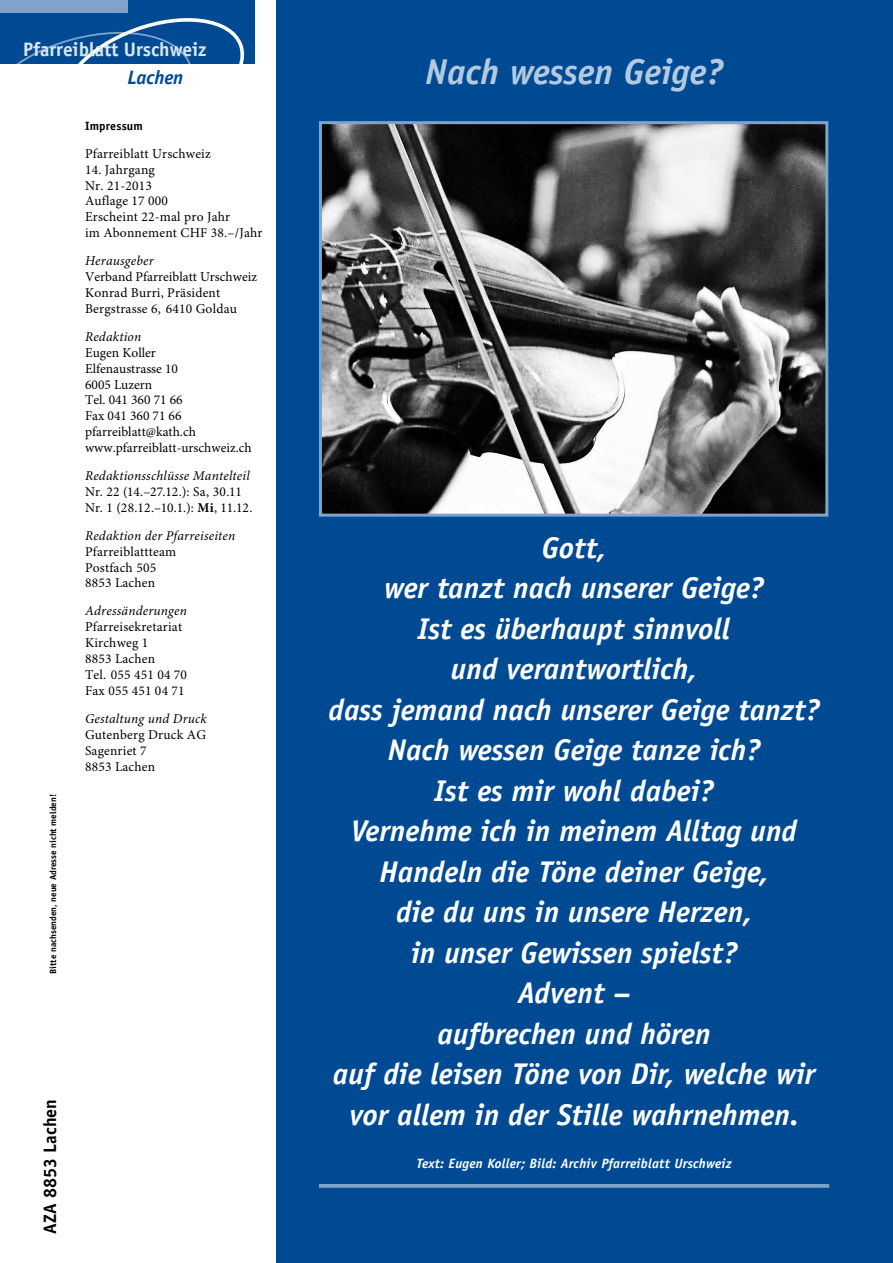
<style>
.page{position:relative;width:893px;height:1263px;background:#fff}
.page>*{position:absolute;margin:0;border:0;box-sizing:border-box;transform-origin:0 0}
.t1{font:italic 700 36px "Officina Sans Std";color:#b3c9df}
.t2{font:italic 700 30px/40.5px "Officina Sans Std";color:#fff;text-align:center}
.t3{font:700 19.5px "Officina Sans Std";letter-spacing:-.005em;color:#dbe6f0}
.t4{font:italic 700 19.5px "Officina Sans Std";letter-spacing:-.005em;color:#004a93}
.t5{font:700 18px "Officina Sans Std";color:#000}
.t6{font:13.5px/15.9px "Minion Pro";letter-spacing:.015em;color:#000}
.t7{font:italic 13.5px "Minion Pro";letter-spacing:.015em;color:#000}
.t8{font:italic 700 13.5px "Officina Sans Std";letter-spacing:.015em;color:#fff}
.t9{font:700 12px "Officina Sans Std";color:#000}
.t10{font:700 9px "Officina Sans Std";color:#000}
.s1{font-weight:700}
</style>
<div class="page">
<div style="left:276px;top:0;width:617px;height:1263px;background:#004a93"></div>
<img style="left:323px;top:125px;width:501px;height:388px">
<div style="left:319px;top:121px;width:509px;height:396px;border:3px solid #80a4c9"></div>
<svg style="left:319px;top:1184px;width:510px;height:4px;background:#789ec5"></svg>
<div style="left:0;top:0;width:128px;height:16px;background:#80a4c9"></div>
<div style="left:128px;top:0;width:127px;height:16px;background:#004a93"></div>
<div style="left:0;top:13px;width:255px;height:51px;background:#004a93"></div>
<svg style="left:16px;top:18px;width:229px;height:46px"></svg>
<h3 class="t3" style="left:23px;top:37px;width:185px">Pfarreiblatt Urschweiz</h3>
<h3 class="t4" style="left:128px;top:66px;width:57px">Lachen</h3>
<p class="t10" style="left:48px;top:974px;width:181px;rotate:-90deg">Bitte nachsenden, neue Adresse nicht melden!</p>
<p class="t9" style="left:85px;top:118px;width:59px">Impressum</p>
<p class="t6" style="left:85px;top:146px;width:127px">Pfarreiblatt Urschweiz</p>
<p class="t6" style="left:85px;top:162px;width:179px">14. Jahrgang<br>Nr. 21-2013<br>Auflage 17 000<br>Erscheint 22-mal pro Jahr<br>im Abonnement CHF 38.–/Jahr</p>
<p class="t7" style="left:85px;top:253px;width:70px">Herausgeber</p>
<p class="t6" style="left:85px;top:269px;width:174px">Verband Pfarreiblatt Urschweiz<br>Konrad Burri, Präsident<br>Bergstrasse 6, 6410 Goldau</p>
<p class="t7" style="left:85px;top:328px;width:58px">Redaktion</p>
<p class="t6" style="left:85px;top:345px;width:168px">Eugen Koller<br>Elfenaustrasse 10<br>6005 Luzern<br>Tel. 041 360 71 66<br>Fax 041 360 71 66 pfarreiblatt@kath.ch www.pfarreiblatt-urschweiz.ch</p>
<p class="t7" style="left:85px;top:468px;width:166px">Redaktionsschlüsse Mantelteil</p>
<p class="t6" style="left:85px;top:484px;width:169px">Nr. 22 (14.–27.12.): Sa, 30.11<br>Nr. 1 (28.12.–10.1.): <span class="s1">Mi</span>, 11.12.</p>
<p class="t7" style="left:85px;top:527px;width:152px">Redaktion der Pfarreiseiten</p>
<p class="t6" style="left:85px;top:544px;width:93px">Pfarreiblattteam<br>Postfach 505<br>8853 Lachen</p>
<p class="t7" style="left:85px;top:603px;width:103px">Adressänderungen</p>
<p class="t6" style="left:85px;top:620px;width:104px">Pfarreisekretariat<br>Kirchweg 1<br>8853 Lachen<br>Tel. 055 451 04 70<br>Fax 055 451 04 71</p>
<p class="t7" style="left:85px;top:710px;width:123px">Gestaltung und Druck</p>
<p class="t6" style="left:85px;top:727px;width:123px">Gutenberg Druck AG<br>Sagenriet 7<br>8853 Lachen</p>
<h3 class="t5" style="left:39px;top:1234px;width:136px;rotate:-90deg">AZA 8853 Lachen</h3>
<h1 class="t1" style="left:425px;top:50px;width:300px">Nach wessen Geige?</h1>
<p class="t2" style="left:328px;top:527px;width:493px">Gott,<br>wer tanzt nach unserer Geige?<br>Ist es überhaupt sinnvoll<br>und verantwortlich,<br>dass jemand nach unserer Geige tanzt?<br>Nach wessen Geige tanze ich?<br>Ist es mir wohl dabei?<br>Vernehme ich in meinem Alltag und<br>Handeln die Töne deiner Geige,<br>die du uns in unsere Herzen,<br>in unser Gewissen spielst?<br>Advent –<br>aufbrechen und hören<br>auf die leisen Töne von Dir, welche wir vor allem in der Stille wahrnehmen.</p>
<p class="t8" style="left:416px;top:1156px;width:317px">Text: Eugen Koller; Bild: Archiv Pfarreiblatt Urschweiz</p>
</div>
